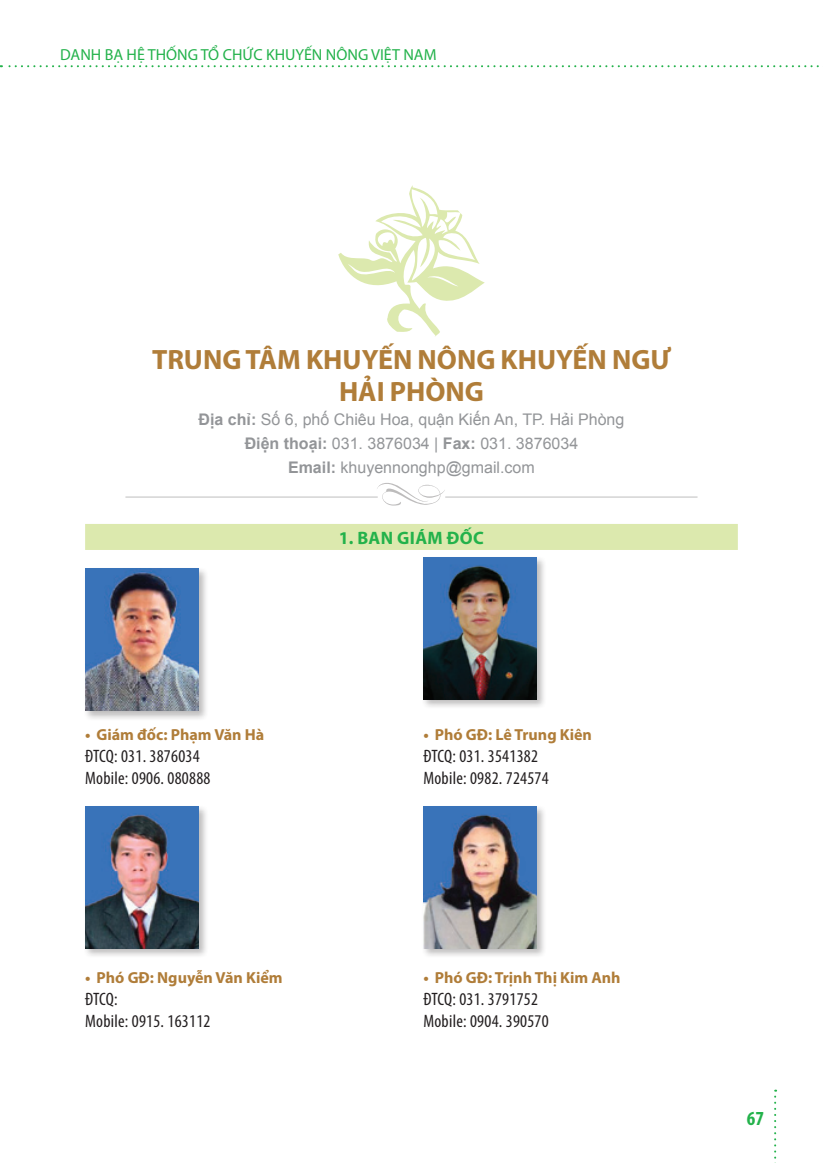
<style>
.page{position:relative;width:823px;height:1163px;background:#fff}
.page>*{position:absolute;margin:0;border:0;box-sizing:border-box;transform-origin:0 0}
.t1{font:700 28px/32px "Myriad Pro";color:#b07d39;text-align:center}
.t2{font:700 condensed 20px "Myriad Pro";color:#23b24b}
.t3{font:condensed 18px/22px "Myriad Pro";letter-spacing:.015em;color:#231f20}
.t4{font:700 18px "Myriad Pro";color:#23b24b}
.t5{font:16px/24px "Arial";color:#939598;text-align:center}
.t6{font:700 16px "Myriad Pro";color:#b07d39}
.t7{font:16px "Myriad Pro";color:#23b24b}
.s1{font-weight:700}
</style>
<div class="page">
<svg style="left:0;top:65px;width:819px;height:2px"></svg>
<svg style="left:774px;top:1089px;width:1px;height:74px"></svg>
<div style="left:85px;top:524px;width:652px;height:26px;background:#dce9ae"></div>
<svg style="left:338px;top:185px;width:146px;height:152px"></svg>
<svg style="left:376px;top:483px;width:69px;height:22px"></svg>
<hr style="left:125px;top:496px;width:252px;height:1px;background:#231f20">
<hr style="left:445px;top:496px;width:252px;height:1px;background:#231f20">
<div style="left:83px;top:566px;width:126px;height:154px;background:#231f20;opacity:.3"></div>
<img style="left:85px;top:568px;width:113px;height:142px">
<div style="left:421px;top:555px;width:126px;height:154px;background:#231f20;opacity:.3"></div>
<img style="left:423px;top:557px;width:113px;height:142px">
<div style="left:83px;top:804px;width:126px;height:154px;background:#231f20;opacity:.3"></div>
<img style="left:85px;top:806px;width:113px;height:142px">
<div style="left:421px;top:804px;width:126px;height:154px;background:#231f20;opacity:.3"></div>
<img style="left:423px;top:806px;width:113px;height:142px">
<p class="t7" style="left:60px;top:45px;width:378px">DANH BẠ HỆ THỐNG TỔ CHỨC KHUYẾN NÔNG VIỆT NAM</p>
<p class="t1" style="left:152px;top:342px;width:520px">TRUNG TÂM KHUYẾN NÔNG KHUYẾN NGƯ<br>HẢI PHÒNG</p>
<p class="t5" style="left:198px;top:407px;width:427px"><span class="s1">Địa chỉ:</span> Số 6, phố Chiêu Hoa, quận Kiến An, TP. Hải Phòng<br><span class="s1">Điện thoại:</span> 031. 3876034 | <span class="s1">Fax:</span> 031. 3876034<br><span class="s1">Email:</span> khuyennonghp@gmail.com</p>
<p class="t6" style="left:85px;top:723px;width:181px">• Giám đốc: Phạm Văn Hà</p>
<p class="t3" style="left:85px;top:744px;width:127px">ĐTCQ: 031. 3876034<br>Mobile: 0906. 080888</p>
<p class="t4" style="left:339px;top:526px;width:83px">1. Ban Giám</p>
<p class="t4" style="left:446px;top:526px;width:14px">đốc</p>
<p class="t6" style="left:423px;top:723px;width:170px">• Phó GĐ: Lê Trung Kiên</p>
<p class="t3" style="left:423px;top:744px;width:127px">ĐTCQ: 031. 3541382<br>Mobile: 0982. 724574</p>
<p class="t6" style="left:85px;top:966px;width:199px">• Phó GĐ: Nguyễn Văn Kiểm</p>
<p class="t3" style="left:85px;top:987px;width:127px">ĐTCQ:<br>Mobile: 0915. 163112</p>
<p class="t6" style="left:423px;top:966px;width:199px">• Phó GĐ: Trịnh Thị Kim Anh</p>
<p class="t3" style="left:423px;top:987px;width:127px">ĐTCQ: 031. 3791752<br>Mobile: 0904. 390570</p>
<p class="t2" style="left:746px;top:1105px;width:19px">67</p>
</div>
